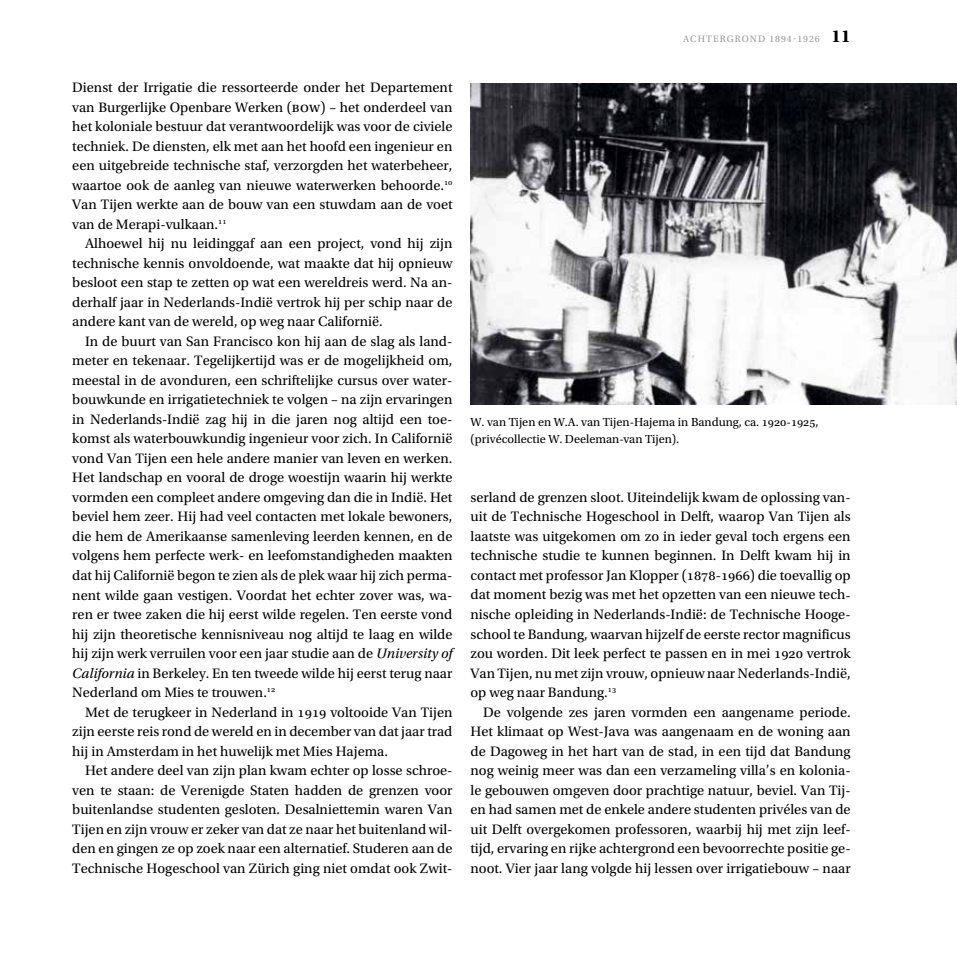
<style>
.page{position:relative;width:957px;height:957px;background:#fff}
.page>*{position:absolute;margin:0;border:0;box-sizing:border-box;transform-origin:0 0}
.t1{font:14.4px/19.5px "Utopia Std";color:#000;text-align:justify}
.t2{font:12.3px/17.4px "Utopia Std";color:#000}
.t3{font:9.75px "Utopia Std";letter-spacing:.1em;color:#989898}
.s1{font-weight:700;font-size:18px;color:#000}
.s2{font-style:italic}
</style>
<div class="page">
<img style="left:470px;top:83px;width:487px;height:321px">
<p class="t3" style="left:683px;top:33px;width:9px">achtergrond</p>
<p class="t3" style="left:769px;top:33px;width:83px">1894-1926 <span class="s1">11</span></p>
<p class="t1" style="left:72px;top:78px;width:382px">Dienst der Irrigatie die ressorteerde onder het Departement van Burgerlijke Openbare Werken (bow) – het onderdeel van het koloniale bestuur dat verantwoordelijk was voor de civiele techniek. De diensten, elk met aan het hoofd een ingenieur en een uitgebreide technische staf, verzorgden het waterbeheer, waartoe ook de aanleg van nieuwe waterwerken behoorde.<sup>10<br></sup>Van Tijen werkte aan de bouw van een stuwdam aan de voet van de Merapi-vulkaan.<sup>11</sup></p>
<p class="t1" style="left:72px;top:234px;width:382px;text-indent:13px">Alhoewel hij nu leidinggaf aan een project, vond hij zijn technische kennis onvoldoende, wat maakte dat hij opnieuw besloot een stap te zetten op wat een wereldreis werd. Na an&shy;derhalf jaar in Nederlands-Indië vertrok hij per schip naar de andere kant van de wereld, op weg naar Californië.</p>
<p class="t1" style="left:72px;top:332px;width:382px;text-indent:13px">In de buurt van San Francisco kon hij aan de slag als land&shy;meter en tekenaar. Tegelijkertijd was er de mogelijkheid om, meestal in de avonduren, een schriftelijke cursus over water&shy;bouwkunde en irrigatietechniek te volgen – na zijn ervaringen in Nederlands-Indië zag hij in die jaren nog altijd een toe&shy;komst als waterbouwkundig ingenieur voor zich. In Californië vond Van Tijen een hele andere manier van leven en werken.<br>Het landschap en vooral de droge woestijn waarin hij werkte vormden een compleet andere omgeving dan die in Indië. Het beviel hem zeer. Hij had veel contacten met lokale bewoners, die hem de Amerikaanse samenleving leerden kennen, en de volgens hem perfecte werk- en leefomstandigheden maakten dat hij Californië begon te zien als de plek waar hij zich perma&shy;nent wilde gaan vestigen. Voordat het echter zover was, wa&shy;ren er twee zaken die hij eerst wilde regelen. Ten eerste vond hij zijn theoretische kennisniveau nog altijd te laag en wilde hij zijn werk verruilen voor een jaar studie aan de <span class="s2">University of California</span> in Berkeley. En ten tweede wilde hij eerst terug naar Nederland om Mies te trouwen.<sup>12</sup></p>
<p class="t1" style="left:72px;top:702px;width:382px;text-indent:13px">Met de terugkeer in Nederland in 1919 voltooide Van Tijen zijn eerste reis rond de wereld en in december van dat jaar trad hij in Amsterdam in het huwelijk met Mies Hajema.</p>
<p class="t1" style="left:72px;top:761px;width:382px;text-indent:13px">Het andere deel van zijn plan kwam echter op losse schroe&shy;ven te staan: de Verenigde Staten hadden de grenzen voor buitenlandse studenten gesloten. Desalniettemin waren Van Tijen en zijn vrouw er zeker van dat ze naar het buitenland wil&shy;den en gingen ze op zoek naar een alternatief. Studeren aan de Technische Hogeschool van Zürich ging niet omdat ook Zwit-</p>
<p class="t2" style="left:470px;top:413px;width:350px">W. van Tijen en W.A. van Tijen-Hajema in Bandung, ca. 1920-1925, (privécollectie W. Deeleman-van Tijen).</p>
<p class="t1" style="left:470px;top:488px;width:382px">serland de grenzen sloot. Uiteindelijk kwam de oplossing van&shy;uit de Technische Hogeschool in Delft, waarop Van Tijen als laatste was uitgekomen om zo in ieder geval toch ergens een technische studie te kunnen beginnen. In Delft kwam hij in contact met professor Jan Klopper (1878-1966) die toevallig op dat moment bezig was met het opzetten van een nieuwe tech&shy;nische opleiding in Nederlands-Indië: de Technische Hooge&shy;school te Bandung, waarvan hijzelf de eerste rector magnificus zou worden. Dit leek perfect te passen en in mei 1920 vertrok Van Tijen, nu met zijn vrouw, opnieuw naar Nederlands-Indië, op weg naar Bandung.<sup>13</sup></p>
<p class="t1" style="left:470px;top:702px;width:382px;text-indent:13px">De volgende zes jaren vormden een aangename periode.<br>Het klimaat op West-Java was aangenaam en de woning aan de Dagoweg in het hart van de stad, in een tijd dat Bandung nog weinig meer was dan een verzameling villa’s en kolonia&shy;le gebouwen omgeven door prachtige natuur, beviel. Van Tij&shy;en had samen met de enkele andere studenten privéles van de uit Delft overgekomen professoren, waarbij hij met zijn leef&shy;tijd, ervaring en rijke achtergrond een bevoorrechte positie ge&shy;noot. Vier jaar lang volgde hij lessen over irrigatiebouw – naar</p>
</div>
